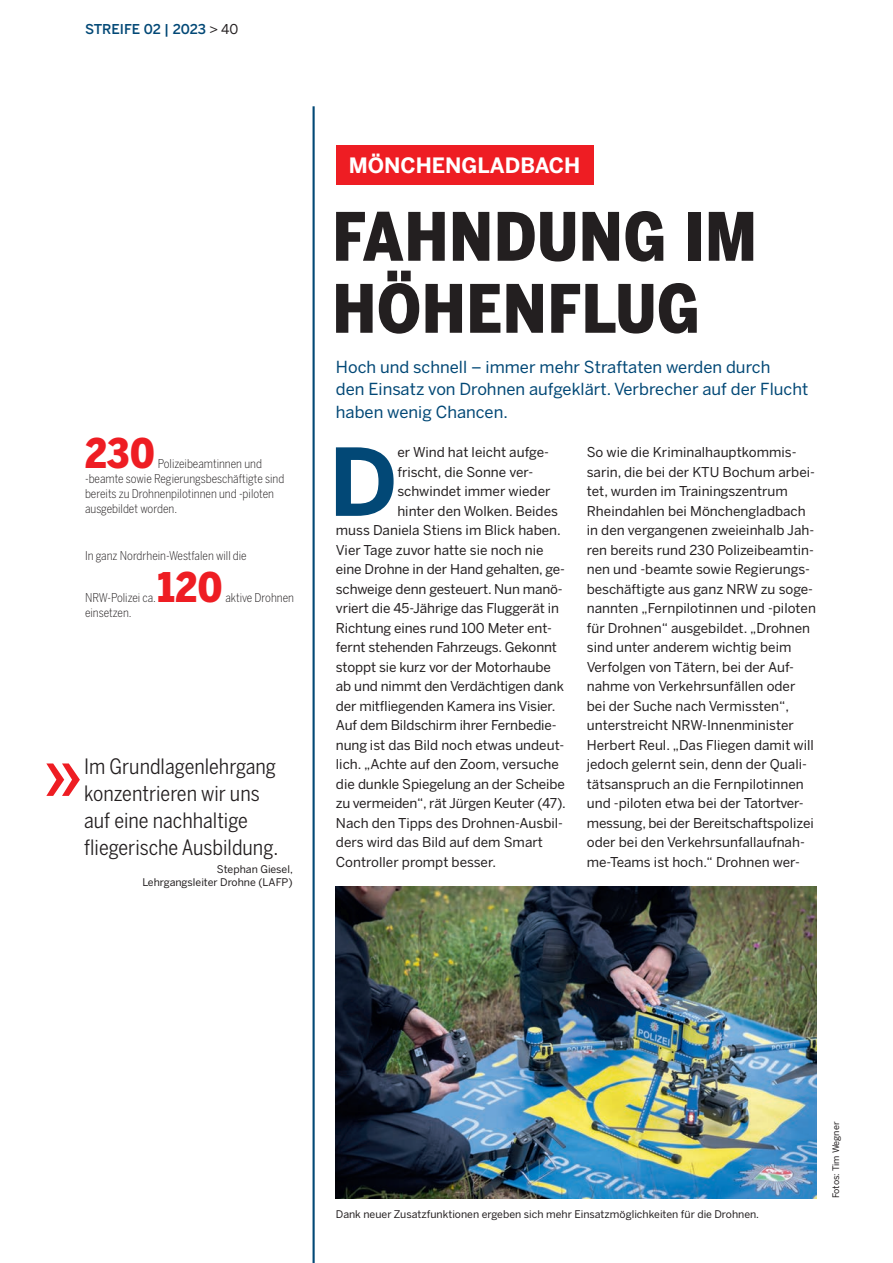
<style>
.page{position:relative;width:893px;height:1263px;background:#fff}
.page>*{position:absolute;margin:0;border:0;box-sizing:border-box;transform-origin:0 0}
.t1{font:700 92.55px "Benton Sans";color:#024876}
.t2{font:900 66px/72px "Benton Sans Cond";letter-spacing:.015em;color:#231f20}
.t3{font:900 40.5px "Benton Sans Cond";letter-spacing:.01em;color:#ee1d23}
.t4{font:21px/27px "Benton Sans Cond";color:#231f20}
.t5{font:700 21px "Benton Sans";color:#fff}
.t6{font:16.5px/22.5px "Benton Sans";color:#024876}
.t7{font:13.5px/19.5px "Benton Sans";color:#231f20}
.t8{font:500 13.5px "Benton Sans";letter-spacing:-.005em;color:#024876}
.t9{font:300 12px/15px "Benton Sans Cond";color:#231f20}
.t10{font:10.5px/13.5px "Benton Sans";color:#231f20;text-align:right}
.t11{font:9px "Benton Sans";color:#231f20}
.s1{font-weight:400;color:#231f20}
</style>
<div class="page">
<hr style="left:313px;top:106px;width:2px;height:1157px;background:#024876">
<div style="left:336px;top:145px;width:257px;height:39px;background:#ee1d23"></div>
<img style="left:336px;top:886px;width:480px;height:312px">
<svg style="left:46px;top:763px;width:34px;height:33px"></svg>
<p class="t8" style="left:85px;top:21px;width:155px">STREIFE 02 | 2023 <span class="s1">&gt; 40</span></p>
<h3 class="t3" style="left:85px;top:429px;width:71px">230</h3>
<p class="t9" style="left:85px;top:456px;width:201px;text-indent:73px">Polizeibeamtinnen und -beamte sowie Regierungsbeschäftigte sind bereits zu Drohnenpilotinnen und -piloten ausgebildet worden.</p>
<p class="t9" style="left:85px;top:548px;width:163px">In ganz Nordrhein-Westfalen will die</p>
<p class="t9" style="left:85px;top:590px;width:72px">NRW-Polizei ca.</p>
<h3 class="t3" style="left:158px;top:563px;width:66px">120</h3>
<p class="t9" style="left:225px;top:590px;width:70px">aktive Drohnen</p>
<p class="t9" style="left:85px;top:605px;width:48px">einsetzen.</p>
<h3 class="t4" style="left:84px;top:753px;width:196px">Im Grundlagenlehrgang konzentrieren wir uns auf eine nachhaltige fliegerische Ausbildung.</h3>
<p class="t10" style="left:142px;top:862px;width:152px">Stephan Giesel,<br>Lehrgangsleiter Drohne (LAFP)</p>
<h3 class="t5" style="left:349px;top:153px;width:233px">MÖNCHENGLADBACH</h3>
<h2 class="t2" style="left:333px;top:200px;width:426px">FAHNDUNG IM<br>HÖHENFLUG</h2>
<p class="t6" style="left:336px;top:355px;width:474px">Hoch und schnell – immer mehr Straftaten werden durch<br>den Einsatz von Drohnen aufgeklärt. Verbrecher auf der Flucht haben wenig Chancen.</p>
<h1 class="t1" style="left:329px;top:427px;width:70px">D</h1>
<p class="t7" style="left:397px;top:442px;width:153px">er Wind hat leicht aufge-</p>
<p class="t7" style="left:397px;top:462px;width:137px">frischt, die Sonne ver-</p>
<p class="t7" style="left:397px;top:481px;width:155px">schwindet immer wieder</p>
<p class="t7" style="left:397px;top:501px;width:162px">hinter den Wolken. Beides</p>
<p class="t7" style="left:336px;top:520px;width:226px">muss Daniela Stiens im Blick haben.</p>
<p class="t7" style="left:336px;top:540px;width:209px">Vier Tage zuvor hatte sie noch nie</p>
<p class="t7" style="left:336px;top:559px;width:230px">eine Drohne in der Hand gehalten, ge-</p>
<p class="t7" style="left:336px;top:579px;width:228px">schweige denn gesteuert. Nun manö-</p>
<p class="t7" style="left:336px;top:598px;width:225px">vriert die 45-Jährige das Fluggerät in</p>
<p class="t7" style="left:336px;top:618px;width:217px">Richtung eines rund 100 Meter ent-</p>
<p class="t7" style="left:336px;top:637px;width:223px">fernt stehenden Fahrzeugs. Gekonnt</p>
<p class="t7" style="left:336px;top:657px;width:216px">stoppt sie kurz vor der Motorhaube</p>
<p class="t7" style="left:336px;top:676px;width:230px">ab und nimmt den Verdächtigen dank</p>
<p class="t7" style="left:336px;top:696px;width:221px">der mitfliegenden Kamera ins Visier.</p>
<p class="t7" style="left:336px;top:715px;width:222px">Auf dem Bildschirm ihrer Fernbedie-</p>
<p class="t7" style="left:336px;top:735px;width:230px">nung ist das Bild noch etwas undeut-</p>
<p class="t7" style="left:336px;top:754px;width:225px">lich. „Achte auf den Zoom, versuche</p>
<p class="t7" style="left:336px;top:774px;width:230px">die dunkle Spiegelung an der Scheibe</p>
<p class="t7" style="left:336px;top:793px;width:231px">zu vermeiden“, rät Jürgen Keuter (47).</p>
<p class="t7" style="left:336px;top:813px;width:229px">Nach den Tipps des Drohnen-Ausbil-</p>
<p class="t7" style="left:336px;top:832px;width:209px">ders wird das Bild auf dem Smart</p>
<p class="t7" style="left:336px;top:852px;width:162px">Controller prompt besser.</p>
<p class="t7" style="left:587px;top:442px;width:231px">So wie die Kriminalhauptkommis&shy;sarin, die bei der KTU Bochum arbei&shy;tet, wurden im Trainingszentrum Rheindahlen bei Mönchengladbach in den vergangenen zweieinhalb Jah&shy;ren bereits rund 230 Polizeibeamtin&shy;nen und -beamte sowie Regierungs&shy;beschäftigte aus ganz NRW zu soge&shy;nannten „Fernpilotinnen und -piloten für Drohnen“ ausgebildet. „Drohnen sind unter anderem wichtig beim Verfolgen von Tätern, bei der Auf&shy;nahme von Verkehrsunfällen oder bei der Suche nach Vermissten“, unterstreicht NRW-Innenminister Herbert Reul. „Das Fliegen damit will jedoch gelernt sein, denn der Quali&shy;tätsanspruch an die Fernpilotinnen und -piloten etwa bei der Tatortver&shy;messung, bei der Bereitschaftspolizei oder bei den Verkehrsunfallaufnah&shy;me-Teams ist hoch.“ Drohnen wer-</p>
<p class="t10" style="left:336px;top:1207px;width:425px">Dank neuer Zusatzfunktionen ergeben sich mehr Einsatzmöglichkeiten für die Drohnen.</p>
<p class="t11" style="left:830px;top:1198px;width:78px;rotate:-90deg">Fotos: Tim Wegner</p>
</div>
